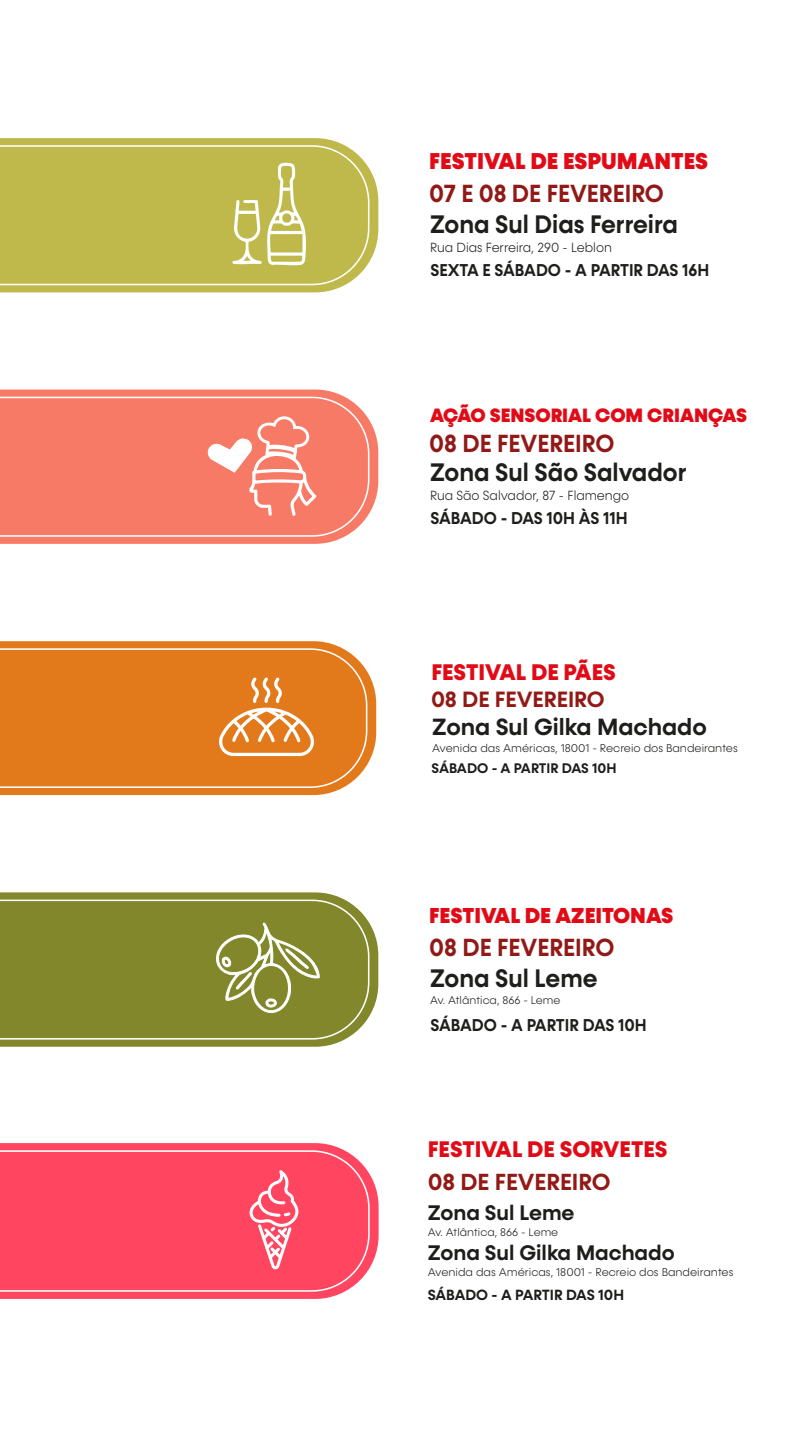
<style>
.page{position:relative;width:810px;height:1440px;background:#fff}
.page>*{position:absolute;margin:0;border:0;box-sizing:border-box;transform-origin:0 0}
.t1{font:600 25.58px "Konnect";color:#1e1e1c;scale:.95 1}
.t2{font:600 24.97px "Konnect";color:#911917;scale:.95 1}
.t3{font:600 23.7px "Konnect";color:#1d1d1b}
.t4{font:600 23.48px "Konnect";color:#921915}
.t5{font:900 23.1px "Konnect";color:#e10b17}
.t6{font:800 22.8px "Konnect";color:#e10b17}
.t7{font:800 22.73px "Konnect";color:#e10b17}
.t8{font:600 22.27px "Konnect";color:#921915}
.t9{font:900 21.83px "Konnect";color:#e10b17}
.t10{font:600 21.3px "Konnect";color:#1d1d1b}
.t11{font:900 19.5px "Konnect";color:#e10b17}
.t12{font:600 17.25px "Konnect";color:#1e1e1c;scale:.95 1}
.t13{font:600 14.92px "Konnect";color:#1d1d1b}
.t14{font:600 14.02px "Konnect";color:#1d1d1b}
.t15{font:300 13.35px "Konnect";color:#1e1e1c;scale:.95 1}
.t16{font:300 11.4px "Konnect";color:#1d1d1b}
.t17{font:300 11.18px "Konnect";color:#1d1d1b}
</style>
<div class="page">
<svg style="left:0;top:138px;width:378px;height:154px;fill:#bfb94c"></svg>
<div style="left:0;top:145px;width:369px;height:140px;background:#bfb94c"></div>
<svg style="left:232px;top:162px;width:75px;height:104px"></svg>
<svg style="left:0;top:1143px;width:379px;height:156px;fill:#ff4560"></svg>
<svg style="left:0;top:1150px;width:370px;height:142px;background:#ff5069"></svg>
<svg style="left:0;top:390px;width:378px;height:154px;fill:#f77a66"></svg>
<div style="left:0;top:397px;width:369px;height:140px;background:#f77a66"></div>
<svg style="left:207px;top:414px;width:111px;height:130px;background:#f89180"></svg>
<svg style="left:0;top:641px;width:376px;height:154px;fill:#e2791b"></svg>
<svg style="left:0;top:648px;width:367px;height:140px;background:#e3812a"></svg>
<svg style="left:0;top:892px;width:378px;height:155px;fill:#81872a"></svg>
<div style="left:0;top:900px;width:369px;height:140px;background:#81872a"></div>
<svg style="left:211px;top:923px;width:109px;height:94px;background:#979c4f"></svg>
<h3 class="t5" style="left:429px;top:147px;width:280px">FESTIVAL DE ESPUMANTES</h3>
<h2 class="t2" style="left:429px;top:179px;width:248px">07 E 08 DE FEVEREIRO</h2>
<h1 class="t1" style="left:430px;top:209px;width:262px">Zona Sul Dias Ferreira</h1>
<p class="t15" style="left:430px;top:240px;width:193px">Rua Dias Ferreira, 290 - Leblon</p>
<h3 class="t12" style="left:430px;top:260px;width:295px">SEXTA E SÁBADO - A PARTIR DAS 16H</h3>
<h3 class="t11" style="left:430px;top:404px;width:318px">AÇÃO SENSORIAL COM CRIANÇAS</h3>
<h2 class="t2" style="left:429px;top:429px;width:196px">08 DE FEVEREIRO</h2>
<h1 class="t1" style="left:430px;top:457px;width:271px">Zona Sul São Salvador</h1>
<p class="t15" style="left:430px;top:488px;width:211px">Rua São Salvador, 87 - Flamengo</p>
<h3 class="t12" style="left:430px;top:508px;width:209px">SÁBADO - DAS 10H ÀS 11H</h3>
<h3 class="t6" style="left:431px;top:659px;width:186px">FESTIVAL DE PÃES</h3>
<h3 class="t3" style="left:432px;top:713px;width:276px">Zona Sul Gilka Machado</h3>
<p class="t16" style="left:432px;top:741px;width:307px">Avenida das Américas, 18001 - Recreio dos Bandeirantes</p>
<h3 class="t8" style="left:431px;top:686px;width:175px">08 DE FEVEREIRO</h3>
<p class="t14" style="left:432px;top:760px;width:186px">SÁBADO - A PARTIR DAS 10H</p>
<h3 class="t9" style="left:429px;top:902px;width:246px">FESTIVAL DE AZEITONAS</h3>
<h2 class="t2" style="left:429px;top:933px;width:196px">08 DE FEVEREIRO</h2>
<h1 class="t1" style="left:430px;top:964px;width:178px">Zona Sul Leme</h1>
<p class="t17" style="left:430px;top:993px;width:132px">Av. Atlântica, 866 - Leme</p>
<h3 class="t12" style="left:430px;top:1015px;width:229px">SÁBADO - A PARTIR DAS 10H</h3>
<h3 class="t7" style="left:428px;top:1136px;width:241px">FESTIVAL DE SORVETES</h3>
<h3 class="t4" style="left:428px;top:1168px;width:184px">08 DE FEVEREIRO</h3>
<h3 class="t10" style="left:428px;top:1200px;width:148px">Zona Sul Leme</h3>
<p class="t17" style="left:428px;top:1226px;width:132px">Av. Atlântica, 866 - Leme</p>
<h3 class="t10" style="left:428px;top:1240px;width:249px">Zona Sul Gilka Machado</h3>
<p class="t16" style="left:428px;top:1266px;width:307px">Avenida das Américas, 18001 - Recreio dos Bandeirantes</p>
<h3 class="t13" style="left:428px;top:1286px;width:198px">SÁBADO - A PARTIR DAS 10H</h3>
</div>
